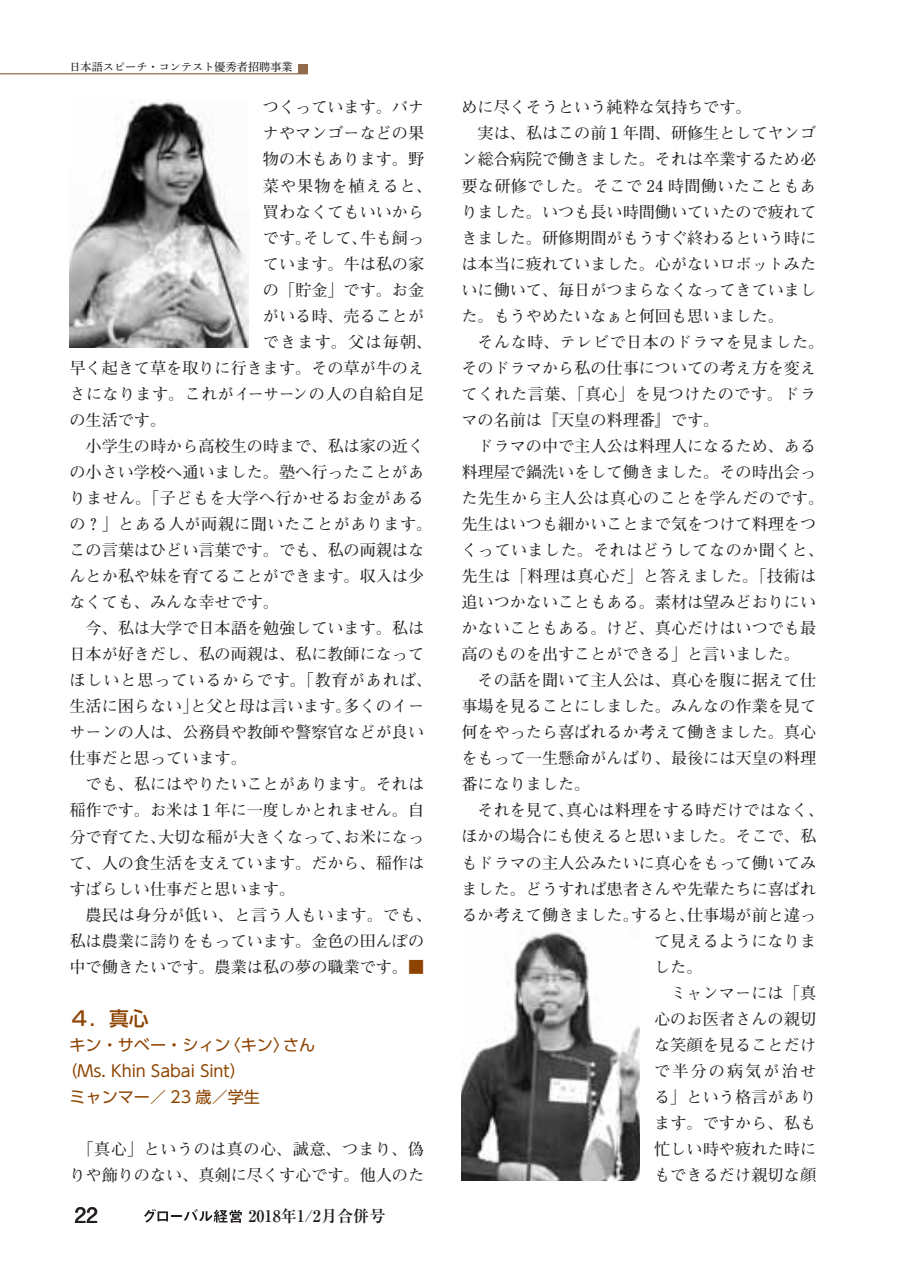
<style>
.page{position:relative;width:903px;height:1275px;background:#fff}
.page>*{position:absolute;margin:0;border:0;box-sizing:border-box;transform-origin:0 0}
.t1{font:700 21px "Futo Go B101 Pro";color:#231f20}
.t2{font:500 19.78px "Shin Go Pro";color:#8d4400}
.t3{font:700 16.1px/26.1px "Futo Min A101 Pro";color:#231f20;text-align:center}
.t4{font:700 16.1px "Futo Min A101 Pro";letter-spacing:.025em;color:#231f20}
.t5{font:700 16.1px "Futo Min A101 Pro";letter-spacing:.03em;color:#231f20}
.t6{font:16.1px "UD Shin Go Pro";color:#8d4400}
.t7{font:700 16.1px "Futo Min A101 Pro";letter-spacing:.055em;color:#231f20}
.t8{font:700 16.1px "Ryumin Pro";color:#231f20}
.t9{font:700 16.1px "Futo Min A101 Pro";letter-spacing:.06em;color:#231f20}
.t10{font:700 16.1px "Futo Min A101 Pro";letter-spacing:.07em;color:#231f20}
.t11{font:700 16.1px "Futo Min A101 Pro";letter-spacing:.13em;color:#231f20}
.t12{font:11.2px "Shuei Min Pro M";color:#231f20}
.s1{color:#8d4400}
</style>
<div class="page">
<svg style="left:144px;top:1209px;width:98px;height:14px"></svg>
<hr style="left:0;top:73px;width:308px;height:1px;background:#916b4c">
<div style="left:298px;top:64px;width:10px;height:10px;background:#916b4c"></div>
<img style="left:461px;top:932px;width:178px;height:249px">
<img style="left:69px;top:99px;width:179px;height:248px">
<p class="t12" style="left:69px;top:58px;width:225px">日本語スピーチ・コンテスト優秀者招聘事業</p>
<p class="t3" style="left:263px;top:92px;width:163px">つくっています。バナ</p>
<p class="t3" style="left:263px;top:118px;width:163px">ナやマンゴーなどの果</p>
<p class="t3" style="left:263px;top:144px;width:163px">物の木もあります。野</p>
<p class="t9" style="left:263px;top:173px;width:171px">菜や果物を植えると、</p>
<p class="t3" style="left:263px;top:197px;width:163px">買わなくてもいいから</p>
<p class="t3" style="left:263px;top:223px;width:163px">です。そして、牛も飼っ</p>
<p class="t3" style="left:263px;top:249px;width:163px">ています。牛は私の家</p>
<p class="t3" style="left:263px;top:275px;width:163px">の「貯金」です。お金</p>
<p class="t3" style="left:263px;top:301px;width:163px">がいる時、売ることが</p>
<p class="t10" style="left:263px;top:329px;width:171px">できます。父は毎朝、</p>
<p class="t3" style="left:69px;top:353px;width:356px">早く起きて草を取りに行きます。その草が牛のえ</p>
<p class="t4" style="left:69px;top:381px;width:356px">さになります。これがイーサーンの人の自給自足</p>
<p class="t3" style="left:69px;top:405px;width:98px">の生活です。</p>
<p class="t3" style="left:86px;top:431px;width:340px">小学生の時から高校生の時まで、私は家の近く</p>
<p class="t3" style="left:69px;top:457px;width:356px">の小さい学校へ通いました。塾へ行ったことがあ</p>
<p class="t4" style="left:69px;top:485px;width:356px">りません。「子どもを大学へ行かせるお金がある</p>
<p class="t5" style="left:69px;top:511px;width:364px">の？」とある人が両親に聞いたことがあります。</p>
<p class="t3" style="left:69px;top:535px;width:356px">この言葉はひどい言葉です。でも、私の両親はな</p>
<p class="t3" style="left:69px;top:561px;width:356px">んとか私や妹を育てることができます。収入は少</p>
<p class="t3" style="left:69px;top:587px;width:211px">なくても、みんな幸せです。</p>
<p class="t3" style="left:86px;top:613px;width:340px">今、私は大学で日本語を勉強しています。私は</p>
<p class="t3" style="left:69px;top:639px;width:356px">日本が好きだし、私の両親は、私に教師になって</p>
<p class="t7" style="left:69px;top:668px;width:364px">ほしいと思っているからです。「教育があれば、</p>
<p class="t3" style="left:69px;top:691px;width:356px">生活に困らない」と父と母は言います。多くのイー</p>
<p class="t3" style="left:69px;top:717px;width:356px">サーンの人は、公務員や教師や警察官などが良い</p>
<p class="t3" style="left:69px;top:743px;width:179px">仕事だと思っています。</p>
<p class="t3" style="left:86px;top:769px;width:340px">でも、私にはやりたいことがあります。それは</p>
<p class="t3" style="left:69px;top:795px;width:356px">稲作です。お米は１年に一度しかとれません。自</p>
<p class="t3" style="left:69px;top:821px;width:356px">分で育てた、大切な稲が大きくなって、お米になっ</p>
<p class="t3" style="left:69px;top:847px;width:356px">て、人の食生活を支えています。だから、稲作は</p>
<p class="t3" style="left:69px;top:873px;width:227px">すばらしい仕事だと思います。</p>
<p class="t5" style="left:86px;top:902px;width:348px">農民は身分が低い、と言う人もいます。でも、</p>
<p class="t3" style="left:69px;top:926px;width:356px">私は農業に誇りをもっています。金色の田んぼの</p>
<p class="t3" style="left:69px;top:952px;width:356px">中で働きたいです。農業は私の夢の職業です。 <span class="s1">■</span></p>
<p class="t2" style="left:69px;top:1003px;width:81px">４．真心</p>
<p class="t6" style="left:69px;top:1032px;width:247px">キン・サベー・シィン〈キン〉さん</p>
<p class="t6" style="left:61px;top:1058px;width:186px">（Ms. Khin Sabai Sint）</p>
<p class="t6" style="left:69px;top:1084px;width:192px">ミャンマー／ 23 歳／学生</p>
<p class="t3" style="left:69px;top:1134px;width:356px">「真心」というのは真の心、誠意、つまり、偽りや飾りのない、真剣に尽くす心です。他人のた</p>
<h1 class="t1" style="left:74px;top:1198px;width:25px">22</h1>
<p class="t8" style="left:248px;top:1203px;width:139px">2018年1/2月合併号</p>
<p class="t3" style="left:461px;top:92px;width:292px">めに尽くそうという純粋な気持ちです。</p>
<p class="t3" style="left:477px;top:118px;width:340px">実は、私はこの前１年間、研修生としてヤンゴ</p>
<p class="t3" style="left:461px;top:144px;width:356px">ン総合病院で働きました。それは卒業するため必</p>
<p class="t4" style="left:461px;top:173px;width:356px">要な研修でした。そこで 24 時間働いたこともあ</p>
<p class="t3" style="left:461px;top:196px;width:356px">りました。いつも長い時間働いていたので疲れて</p>
<p class="t3" style="left:461px;top:223px;width:356px">きました。研修期間がもうすぐ終わるという時に</p>
<p class="t3" style="left:461px;top:249px;width:356px">は本当に疲れていました。心がないロボットみた</p>
<p class="t3" style="left:461px;top:275px;width:356px">いに働いて、毎日がつまらなくなってきていまし</p>
<p class="t3" style="left:461px;top:301px;width:324px">た。もうやめたいなぁと何回も思いました。</p>
<p class="t5" style="left:477px;top:329px;width:348px">そんな時、テレビで日本のドラマを見ました。</p>
<p class="t3" style="left:461px;top:353px;width:356px">そのドラマから私の仕事についての考え方を変え</p>
<p class="t5" style="left:461px;top:381px;width:356px">てくれた言葉、「真心」を見つけたのです。ドラ</p>
<p class="t3" style="left:461px;top:405px;width:259px">マの名前は『天皇の料理番』です。</p>
<p class="t3" style="left:477px;top:431px;width:340px">ドラマの中で主人公は料理人になるため、ある</p>
<p class="t3" style="left:461px;top:457px;width:356px">料理屋で鍋洗いをして働きました。その時出会っ</p>
<p class="t4" style="left:461px;top:485px;width:364px">た先生から主人公は真心のことを学んだのです。</p>
<p class="t3" style="left:461px;top:509px;width:356px">先生はいつも細かいことまで気をつけて料理をつ</p>
<p class="t4" style="left:461px;top:537px;width:364px">くっていました。それはどうしてなのか聞くと、</p>
<p class="t5" style="left:461px;top:563px;width:356px">先生は「料理は真心だ」と答えました。「技術は</p>
<p class="t3" style="left:461px;top:587px;width:356px">追いつかないこともある。素材は望みどおりにい</p>
<p class="t3" style="left:461px;top:613px;width:356px">かないこともある。けど、真心だけはいつでも最</p>
<p class="t3" style="left:461px;top:639px;width:340px">高のものを出すことができる」と言いました。</p>
<p class="t3" style="left:477px;top:665px;width:340px">その話を聞いて主人公は、真心を腹に据えて仕</p>
<p class="t3" style="left:461px;top:691px;width:356px">事場を見ることにしました。みんなの作業を見て</p>
<p class="t3" style="left:461px;top:717px;width:356px">何をやったら喜ばれるか考えて働きました。真心</p>
<p class="t3" style="left:461px;top:743px;width:356px">をもって一生懸命がんばり、最後には天皇の料理</p>
<p class="t3" style="left:461px;top:769px;width:130px">番になりました。</p>
<p class="t3" style="left:477px;top:795px;width:348px">それを見て、真心は料理をする時だけではなく、</p>
<p class="t3" style="left:461px;top:821px;width:356px">ほかの場合にも使えると思いました。そこで、私</p>
<p class="t3" style="left:461px;top:847px;width:356px">もドラマの主人公みたいに真心をもって働いてみ</p>
<p class="t3" style="left:461px;top:873px;width:356px">ました。どうすれば患者さんや先輩たちに喜ばれ</p>
<p class="t3" style="left:461px;top:899px;width:356px">るか考えて働きました。すると、仕事場が前と違っ</p>
<p class="t3" style="left:654px;top:926px;width:164px">て見えるようになりま</p>
<p class="t3" style="left:654px;top:952px;width:50px">した。</p>
<p class="t3" style="left:670px;top:978px;width:147px">ミャンマーには「真</p>
<p class="t3" style="left:654px;top:1004px;width:164px">心のお医者さんの親切</p>
<p class="t3" style="left:654px;top:1030px;width:164px">な笑顔を見ることだけ</p>
<p class="t11" style="left:654px;top:1058px;width:163px">で半分の病気が治せ</p>
<p class="t3" style="left:654px;top:1082px;width:164px">る」という格言があり</p>
<p class="t3" style="left:654px;top:1108px;width:164px">ます。ですから、私も</p>
<p class="t3" style="left:654px;top:1134px;width:164px">忙しい時や疲れた時に</p>
<p class="t3" style="left:654px;top:1160px;width:164px">もできるだけ親切な顔</p>
</div>
